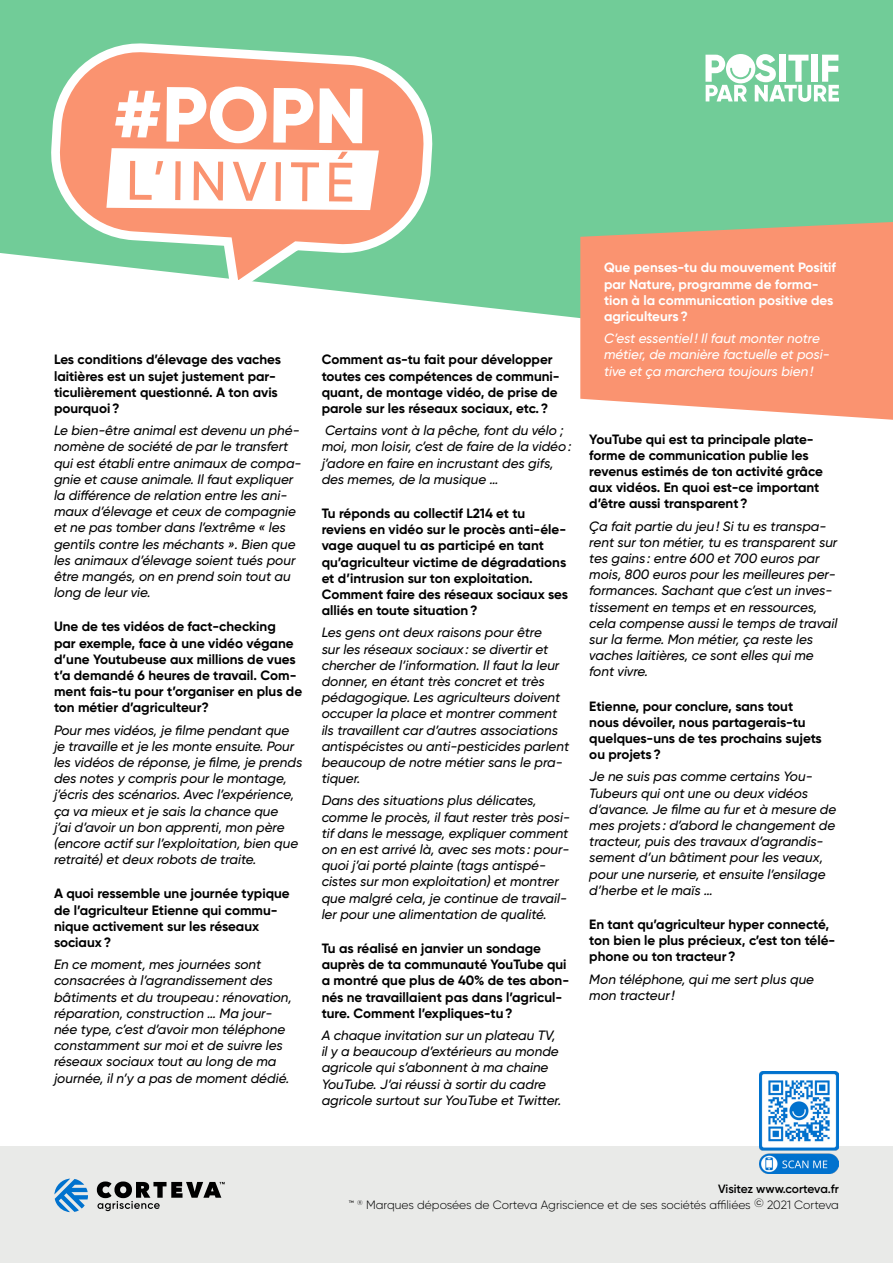
<style>
.page{position:relative;width:893px;height:1263px;background:#fff}
.page>*{position:absolute;margin:0;border:0;box-sizing:border-box;transform-origin:0 0}
.t1{font:800 77.85px "Gilroy";color:#fff}
.t2{font:500 55.35px "Gilroy";color:#fa9370}
.t3{font:italic 500 13.5px/16.2px "Gilroy";color:#000}
.t4{font:700 13.5px/16.2px "Gilroy";color:#000}
.t5{font:700 13.5px/16.2px "Gilroy";color:#fff}
.t6{font:italic 500 13.5px/16.2px "Gilroy";color:#fff}
.t7{font:300 12px/16px "Gilroy";color:#000;text-align:right}
.s1{font-weight:600}
</style>
<div class="page">
<div style="left:0;top:0;width:893px;height:318px;background:#71cc98"></div>
<svg style="left:44px;top:36px;width:396px;height:267px"></svg>
<svg style="left:106px;top:148px;width:273px;height:62px"></svg>
<svg style="left:705px;top:54px;width:134px;height:48px"></svg>
<div style="left:0;top:1146px;width:893px;height:117px;background:#e9eae8"></div>
<svg style="left:54px;top:1178px;width:34px;height:34px"></svg>
<svg style="left:97px;top:1181px;width:128px;height:30px"></svg>
<svg style="left:580px;top:222px;width:313px;height:198px;background:#f59b79"></svg>
<img style="left:760px;top:1071px;width:79px;height:103px">
<h1 class="t1" style="left:115px;top:64px;width:255px;rotate:1deg">#POPN</h1>
<h2 class="t2" style="left:127px;top:145px;width:230px;rotate:1deg">L’INVITÉ</h2>
<p class="t4" style="left:54px;top:351px;width:228px">Les conditions d’élevage des vaches laitières est un sujet justement par&shy;ticulièrement questionné. A ton avis pourquoi?</p>
<p class="t3" style="left:54px;top:422px;width:249px">Le bien-être animal est devenu un phé&shy;nomène de société de par le transfert qui est établi entre animaux de compa&shy;gnie et cause animale. Il faut expliquer la différence de relation entre les ani&shy;maux d’élevage et ceux de compagnie et ne pas tomber dans l’extrême « les gentils contre les méchants ». Bien que les animaux d’élevage soient tués pour être mangés, on en prend soin tout au long de leur vie.</p>
<p class="t4" style="left:54px;top:618px;width:250px">Une de tes vidéos de fact-checking<br>par exemple, face à une vidéo végane d’une Youtubeuse aux millions de vues t’a demandé 6 heures de travail. Com&shy;ment fais-tu pour t’organiser en plus de ton métier d’agriculteur?</p>
<p class="t3" style="left:54px;top:722px;width:250px">Pour mes vidéos, je filme pendant que je travaille et je les monte ensuite. Pour les vidéos de réponse, je filme, je prends des notes y compris pour le montage, j’écris des scénarios. Avec l’expérience, ça va mieux et je sais la chance que<br>j’ai d’avoir un bon apprenti, mon père (encore actif sur l’exploitation, bien que retraité) et deux robots de traite.</p>
<p class="t4" style="left:54px;top:885px;width:237px">A quoi ressemble une journée typique de l’agriculteur Etienne qui commu&shy;nique activement sur les réseaux sociaux?</p>
<p class="t3" style="left:54px;top:956px;width:239px">En ce moment, mes journées sont consacrées à l’agrandissement des bâtiments et du troupeau: rénovation, réparation, construction … Ma jour&shy;née type, c’est d’avoir mon téléphone constamment sur moi et de suivre les réseaux sociaux tout au long de ma journée, il n’y a pas de moment dédié.</p>
<p class="t4" style="left:322px;top:351px;width:240px">Comment as-tu fait pour développer toutes ces compétences de communi&shy;quant, de montage vidéo, de prise de parole sur les réseaux sociaux, etc.?</p>
<p class="t3" style="left:322px;top:422px;width:251px">Certains vont à la pêche, font du vélo ; moi, mon loisir, c’est de faire de la vidéo: j’adore en faire en incrustant des gifs, des memes, de la musique …</p>
<p class="t4" style="left:322px;top:505px;width:248px">Tu réponds au collectif L214 et tu reviens en vidéo sur le procès anti-éle&shy;vage auquel tu as participé en tant qu’agriculteur victime de dégradations et d’intrusion sur ton exploitation.<br>Comment faire des réseaux sociaux ses alliés en toute situation?</p>
<p class="t3" style="left:322px;top:624px;width:249px">Les gens ont deux raisons pour être<br>sur les réseaux sociaux: se divertir et chercher de l’information. Il faut la leur donner, en étant très concret et très pédagogique. Les agriculteurs doivent occuper la place et montrer comment ils travaillent car d’autres associations antispécistes ou anti-pesticides parlent beaucoup de notre métier sans le pra&shy;tiquer.</p>
<p class="t3" style="left:322px;top:792px;width:250px">Dans des situations plus délicates, comme le procès, il faut rester très posi&shy;tif dans le message, expliquer comment on en est arrivé là, avec ses mots : pour&shy;quoi j’ai porté plainte (tags antispé&shy;cistes sur mon exploitation) et montrer que malgré cela, je continue de travail&shy;ler pour une alimentation de qualité.</p>
<p class="t4" style="left:322px;top:940px;width:249px">Tu as réalisé en janvier un sondage auprès de ta communauté YouTube qui a montré que plus de 40% de tes abon&shy;nés ne travaillaient pas dans l’agricul&shy;ture. Comment l’expliques-tu?</p>
<p class="t3" style="left:322px;top:1027px;width:241px">A chaque invitation sur un plateau TV, il y a beaucoup d’extérieurs au monde agricole qui s’abonnent à ma chaine YouTube. J’ai réussi à sortir du cadre agricole surtout sur YouTube et Twitter.</p>
<p class="t5" style="left:604px;top:260px;width:233px">Que penses-tu du mouvement Positif par Nature, programme de forma&shy;tion à la communication positive des agriculteurs?</p>
<p class="t6" style="left:604px;top:330px;width:227px">C’est essentiel ! Il faut monter notre métier, de manière factuelle et posi&shy;tive et ça marchera toujours bien!</p>
<p class="t4" style="left:589px;top:431px;width:235px">YouTube qui est ta principale plate&shy;forme de communication publie les revenus estimés de ton activité grâce aux vidéos. En quoi est-ce important d’être aussi transparent?</p>
<p class="t3" style="left:589px;top:518px;width:250px">Ça fait partie du jeu! Si tu es transpa&shy;rent sur ton métier, tu es transparent sur tes gains : entre 600 et 700 euros par mois, 800 euros pour les meilleures per&shy;formances. Sachant que c’est un inves&shy;tissement en temps et en ressources, cela compense aussi le temps de travail sur la ferme. Mon métier, ça reste les vaches laitières, ce sont elles qui me font vivre.</p>
<p class="t4" style="left:589px;top:698px;width:234px">Etienne, pour conclure, sans tout nous dévoiler, nous partagerais-tu quelques-uns de tes prochains sujets ou projets?</p>
<p class="t3" style="left:589px;top:768px;width:249px">Je ne suis pas comme certains You-Tubeurs qui ont une ou deux vidéos d’avance. Je filme au fur et à mesure de mes projets : d’abord le changement de tracteur, puis des travaux d’agrandis&shy;sement d’un bâtiment pour les veaux, pour une nurserie, et ensuite l’ensilage d’herbe et le maïs …</p>
<p class="t4" style="left:589px;top:916px;width:248px">En tant qu’agriculteur hyper connecté, ton bien le plus précieux, c’est ton télé&shy;phone ou ton tracteur?</p>
<p class="t3" style="left:589px;top:971px;width:226px">Mon téléphone, qui me sert plus que mon tracteur!</p>
<p class="t7" style="left:348px;top:1180px;width:492px"><span class="s1">Visitez www.corteva.fr<br></span>™ <sup>®</sup> Marques déposées de Corteva Agriscience et de ses sociétés affiliées © 2021 Corteva</p>
</div>
